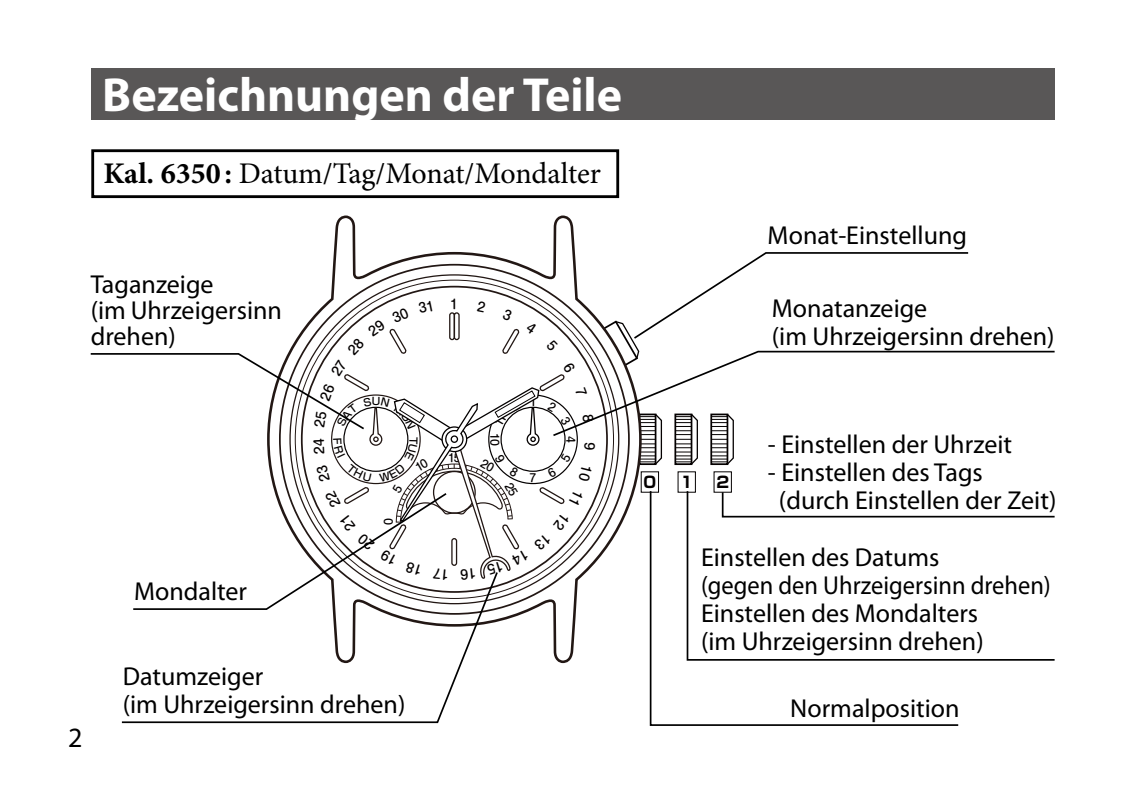
<style>
.page{position:relative;width:1134px;height:794px;background:#fff}
.page>*{position:absolute;margin:0;border:0;box-sizing:border-box;transform-origin:0 0}
.t1{font:700 48px "Myriad Pro";color:#fff}
.t2{font:30px "Minion Pro";letter-spacing:-.01em;color:#000}
.t3{font:28px "Myriad Pro";color:#000}
.t4{font:26px/28px "Myriad Pro";color:#000}
.t5{font:15.6px "Shin Go Pro Bold 90 pv RKSJ H";color:#040000}
.t6{font:12.8px "Shin M Go Pro Medium 90 pv RKSJ H";color:#040000}
.t7{font:10.8px "Shin M Go Pro Medium 90 pv RKSJ H";color:#040000}
.s1{font-weight:700}
</style>
<div class="page">
<svg style="left:329px;top:215px;width:310px;height:448px"></svg>
<svg style="left:639px;top:437px;width:95px;height:56px"></svg>
<svg style="left:960px;top:515px;width:95px;height:146px"></svg>
<svg style="left:649px;top:489px;width:311px;height:237px"></svg>
<div style="left:91px;top:68px;width:963px;height:51px;background:#595757"></div>
<svg style="left:121px;top:584px;width:378px;height:140px"></svg>
<svg style="left:601px;top:251px;width:368px;height:99px"></svg>
<svg style="left:595px;top:350px;width:460px;height:87px"></svg>
<div style="left:91px;top:149px;width:528px;height:49px;border:3px solid #000"></div>
<svg style="left:90px;top:300px;width:505px;height:284px"></svg>
<h1 class="t1" style="left:102px;top:63px;width:522px">Bezeichnungen der Teile</h1>
<p class="t2" style="left:103px;top:154px;width:499px"><span class="s1">Kal. 6350 :</span> Datum/Tag/Monat/Mondalter</p>
<p class="t4" style="left:91px;top:270px;width:193px;line-height:26px">Taganzeige<br>(im Uhrzeigersinn drehen)</p>
<p class="t3" style="left:68px;top:720px;width:16px">2</p>
<p class="t4" style="left:134px;top:577px;width:115px">Mondalter</p>
<p class="t7" style="left:380px;top:525px;width:8px;rotate:-90deg">0</p>
<p class="t4" style="left:123px;top:662px;width:284px">Datumzeiger<br>(im Uhrzeigersinn drehen)</p>
<p class="t6" style="left:450px;top:293px;width:10px">1</p>
<p class="t7" style="left:448px;top:449px;width:14px">15</p>
<p class="t7" style="left:530px;top:393px;width:8px">1</p>
<p class="t7" style="left:503px;top:433px;width:14px;rotate:90deg">10</p>
<p class="t7" style="left:579px;top:436px;width:8px;rotate:90deg">4</p>
<p class="t7" style="left:530px;top:469px;width:8px">7</p>
<p class="t4" style="left:768px;top:221px;width:201px">Monat-Einstellung</p>
<p class="t4" style="left:772px;top:293px;width:284px">Monatanzeige<br>(im Uhrzeigersinn drehen)</p>
<p class="t4" style="left:768px;top:430px;width:246px">- Einstellen der Uhrzeit</p>
<p class="t4" style="left:779px;top:458px;width:279px;text-indent:-11px">- Einstellen des Tags (durch Einstellen der Zeit)</p>
<p class="t4" style="left:701px;top:543px;width:351px">Einstellen des Datums<br>(gegen den Uhrzeigersinn drehen)<br>Einstellen des Mondalters<br>(im Uhrzeigersinn drehen)</p>
<p class="t5" style="left:643px;top:470px;width:14px">0</p>
<p class="t5" style="left:680px;top:470px;width:14px">1</p>
<p class="t5" style="left:716px;top:470px;width:14px">2</p>
<p class="t4" style="left:790px;top:693px;width:171px">Normalposition</p>
</div>
